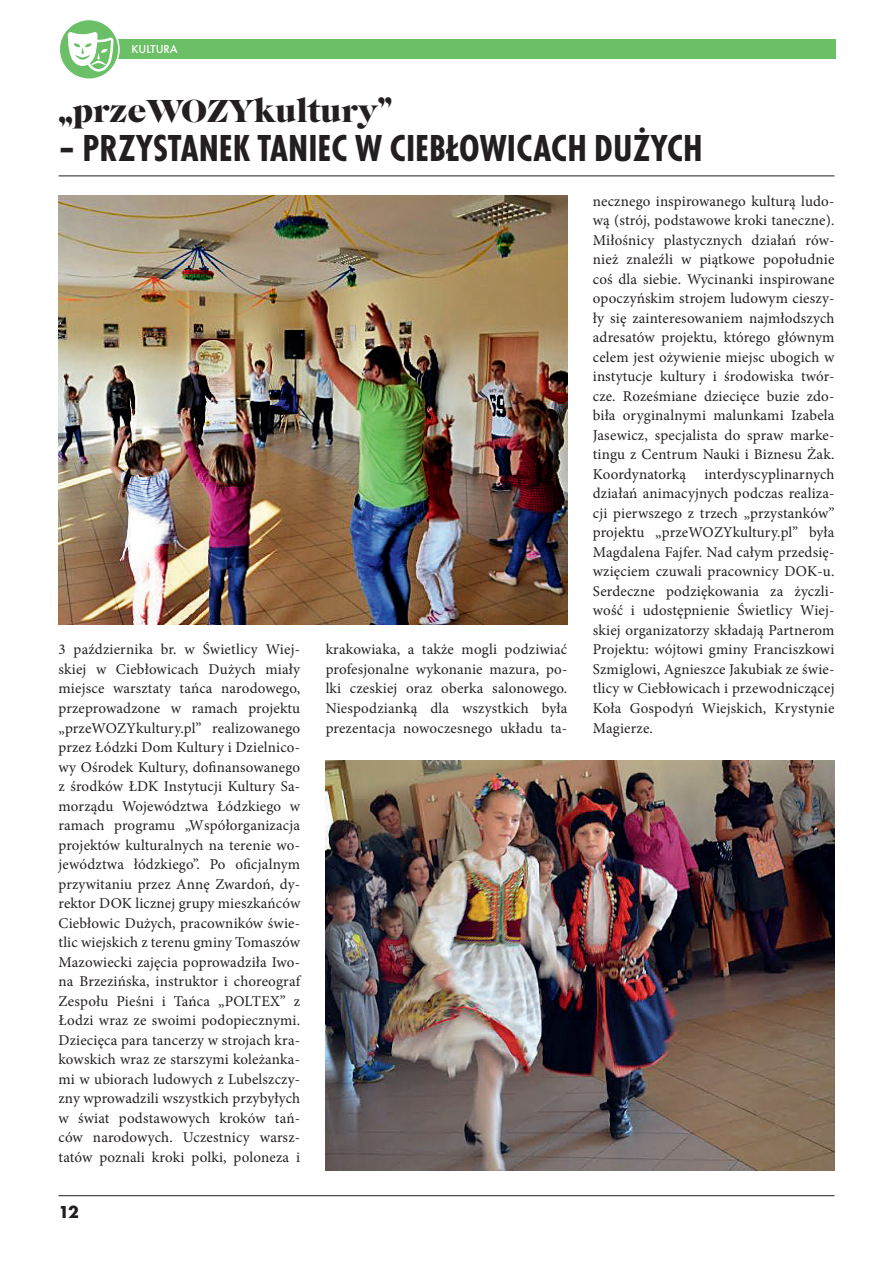
<style>
.page{position:relative;width:893px;height:1263px;background:#fff}
.page>*{position:absolute;margin:0;border:0;box-sizing:border-box;transform-origin:0 0}
.t1{font:700 condensed 39px "Futura TCE";color:#231f20}
.t2{font:33px "Caslon Gra DCE";color:#231f20}
.t3{font:700 18px "Futura TCE";color:#231f20}
.t4{font:15px/19.5px "Minion Pro";letter-spacing:.01em;color:#231f20;text-align:justify}
.t5{font:500 12px "Futura TCE";color:#fff}
</style>
<div class="page">
<hr style="left:58px;top:1195px;width:776px;height:1px;background:#231f20">
<div style="left:117px;top:39px;width:718px;height:19px;background:#6bc067"></div>
<svg style="left:59px;top:19px;width:60px;height:60px"></svg>
<div style="left:59px;top:19px;width:61px;height:61px;border:2px solid #fff;border-radius:50%"></div>
<svg style="left:68px;top:31px;width:46px;height:41px"></svg>
<img style="left:326px;top:760px;width:508px;height:410px">
<hr style="left:58px;top:176px;width:776px;height:1px;background:#231f20">
<img style="left:58px;top:195px;width:509px;height:429px">
<p class="t5" style="left:132px;top:44px;width:48px">KULTURA</p>
<h2 class="t2" style="left:58px;top:97px;width:335px">„przeWOZYkultury”</h2>
<h1 class="t1" style="left:58px;top:132px;width:646px">– PRZYSTANEK TANIEC W CIEBŁOWICACH DUŻYCH</h1>
<p class="t4" style="left:593px;top:193px;width:243px">necznego inspirowanego kulturą ludo&shy;wą (strój, podstawowe kroki taneczne).<br>Miłośnicy plastycznych działań rów&shy;nież znaleźli w piątkowe popołudnie coś dla siebie. Wycinanki inspirowane opoczyńskim strojem ludowym cieszy&shy;ły się zainteresowaniem najmłodszych adresatów projektu, którego głównym celem jest ożywienie miejsc ubogich w instytucje kultury i środowiska twór&shy;cze. Roześmiane dziecięce buzie zdo&shy;biła oryginalnymi malunkami Izabela Jasewicz, specjalista do spraw marke&shy;tingu z Centrum Nauki i Biznesu Żak.<br>Koordynatorką interdyscyplinarnych działań animacyjnych podczas realiza&shy;cji pierwszego z trzech „przystanków” projektu „przeWOZYkultury.pl” była Magdalena Fajfer. Nad całym przedsię&shy;wzięciem czuwali pracownicy DOK-u.<br>Serdeczne podziękowania za życzli&shy;wość i udostępnienie Świetlicy Wiej&shy;skiej organizatorzy składają Partnerom Projektu: wójtowi gminy Franciszkowi Szmiglowi, Agnieszce Jakubiak ze świe&shy;tlicy w Ciebłowicach i przewodniczącej Koła Gospodyń Wiejskich, Krystynie Magierze.</p>
<p class="t4" style="left:58px;top:641px;width:243px">3 października br. w Świetlicy Wiej&shy;skiej w Ciebłowicach Dużych miały miejsce warsztaty tańca narodowego, przeprowadzone w ramach projektu „przeWOZYkultury.pl” realizowanego przez Łódzki Dom Kultury i Dzielnico&shy;wy Ośrodek Kultury, dofinansowanego z środków ŁDK Instytucji Kultury Sa&shy;morządu Województwa Łódzkiego w ramach programu „Współorganizacja projektów kulturalnych na terenie wo&shy;jewództwa łódzkiego”. Po oficjalnym przywitaniu przez Annę Zwardoń, dy&shy;rektor DOK licznej grupy mieszkańców Ciebłowic Dużych, pracowników świe&shy;tlic wiejskich z terenu gminy Tomaszów Mazowiecki zajęcia poprowadziła Iwo&shy;na Brzezińska, instruktor i choreograf Zespołu Pieśni i Tańca „POLTEX” z Łodzi wraz ze swoimi podopiecznymi.<br>Dziecięca para tancerzy w strojach kra&shy;kowskich wraz ze starszymi koleżanka&shy;mi w ubiorach ludowych z Lubelszczy&shy;zny wprowadzili wszystkich przybyłych w świat podstawowych kroków tań&shy;ców narodowych. Uczestnicy warsz&shy;tatów poznali kroki polki, poloneza i</p>
<p class="t4" style="left:326px;top:641px;width:243px">krakowiaka, a także mogli podziwiać profesjonalne wykonanie mazura, po&shy;lki czeskiej oraz oberka salonowego.<br>Niespodzianką dla wszystkich była prezentacja nowoczesnego układu ta-</p>
<p class="t3" style="left:58px;top:1204px;width:22px">12</p>
</div>
